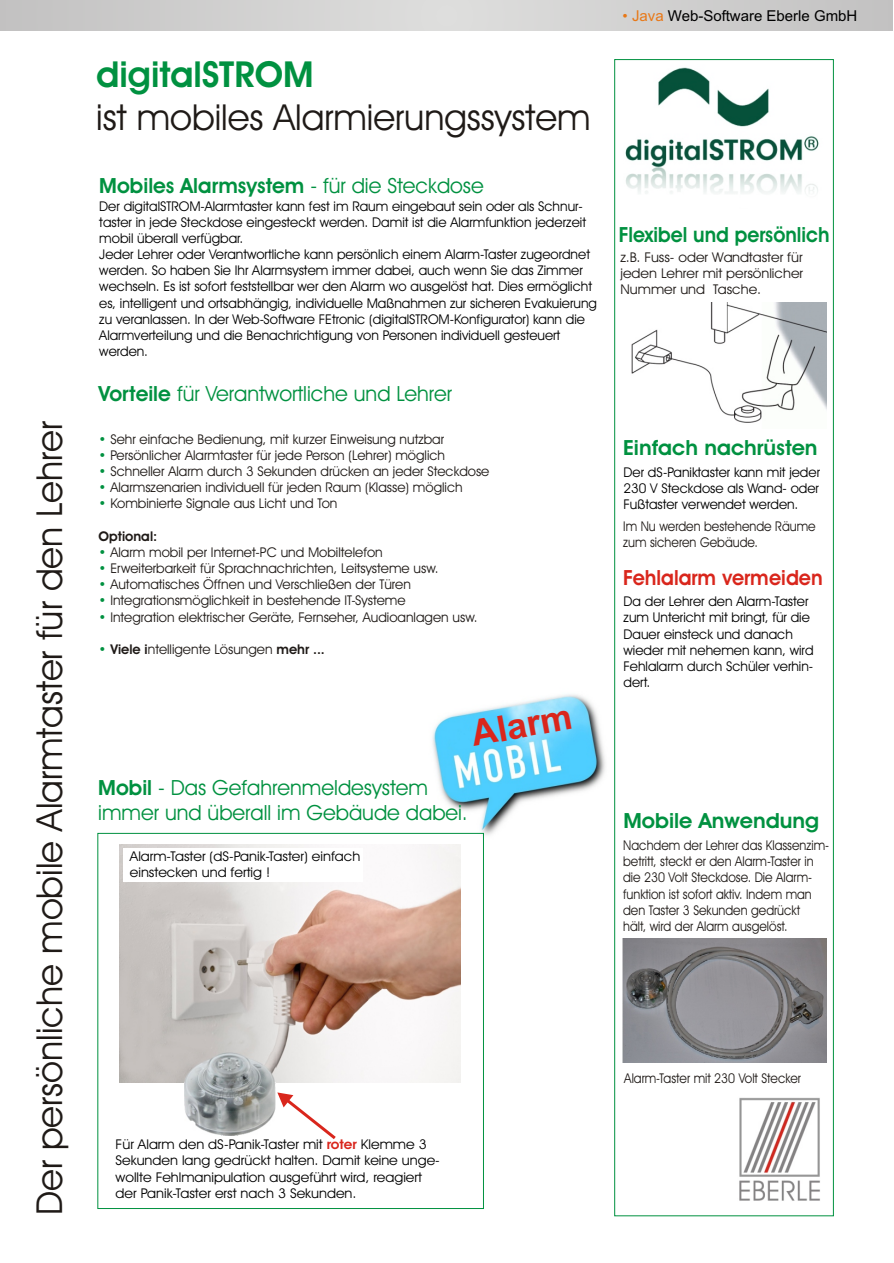
<style>
.page{position:relative;width:894px;height:1263px;background:#fff}
.page>*{position:absolute;margin:0;border:0;box-sizing:border-box;transform-origin:0 0}
.t1{font:36px "Avant Garde Bk BT";color:#1f1a17}
.t2{font:700 36px "Avant Garde Bk BT";color:#009140}
.t3{font:700 36px "Arial";color:#d9261c}
.t4{font:21px/25.2px "Avant Garde Bk BT";color:#009140}
.t5{font:700 21px "Avant Garde Bk BT";color:#009140}
.t6{font:700 21px "Avant Garde Bk BT";color:#009140;scale:1.04 1}
.t7{font:700 21px "Avant Garde Bk BT";color:#009140;scale:.94 1}
.t8{font:700 21px "Avant Garde Bk BT";color:#d9261c;scale:.95 1}
.t9{font:15px "Arial";color:#000}
.t10{font:13.5px/16.2px "Avant Garde Bk BT";color:#000}
.t11{font:13.5px "Avant Garde Bk BT";color:#1f1a17}
.t12{font:13.5px/16.2px "Avant Garde Bk BT";color:#1f1a17;scale:.92 1}
.t13{font:13.5px/16.2px "Avant Garde Bk BT";color:#000;scale:1.05 1}
.t14{font:13.5px/16.2px "Avant Garde Bk BT";color:#1f1a17;text-align:justify;scale:1.05 1}
.t15{font:700 13.5px "Avant Garde Bk BT";color:#1f1a17}
.s1{font-weight:400}
.s2{font-weight:700}
.s3{font-weight:700;color:#009140}
.s4{color:#e87817}
.s5{font-weight:700;color:#d9261c}
</style>
<div class="page">
<img style="left:421px;top:694px;width:184px;height:141px">
<div style="left:97px;top:833px;width:387px;height:376px;border:1px solid #009140"></div>
<img style="left:120px;top:845px;width:340px;height:238px">
<img style="left:739px;top:1097px;width:81px;height:104px">
<div style="left:614px;top:59px;width:220px;height:1157px;border:1px solid #009140"></div>
<img style="left:625px;top:67px;width:194px;height:127px">
<svg style="left:277px;top:1092px;width:59px;height:47px"></svg>
<img style="left:184px;top:1053px;width:92px;height:83px">
<div style="left:123px;top:848px;width:240px;height:33px;background:#fff"></div>
<img style="left:631px;top:303px;width:195px;height:120px">
<img style="left:622px;top:939px;width:205px;height:123px">
<div style="left:0;top:0;width:893px;height:31px;background:linear-gradient(to right,#d0d0cf,#d0d0cf)"></div>
<h1 class="t1" style="left:35px;top:1215px;width:796px;rotate:-90deg">Der persönliche mobile Alarmtaster für den Lehrer</h1>
<h1 class="t2" style="left:96px;top:60px;width:219px">digitalSTROM</h1>
<h1 class="t1" style="left:96px;top:103px;width:496px">ist mobiles Alarmierungssystem</h1>
<h2 class="t5" style="left:99px;top:177px;width:386px">Mobiles Alarmsystem <span class="s1">- für die Steckdose</span></h2>
<p class="t10" style="left:99px;top:199px;width:499px">Der digitalSTROM-Alarmtaster kann fest im Raum eingebaut sein oder als Schnur&shy;taster in jede Steckdose eingesteckt werden. Damit ist die Alarmfunktion jederzeit mobil überall verfügbar.<br>Jeder Lehrer oder Verantwortliche kann persönlich einem Alarm-Taster zugeordnet werden. So haben Sie Ihr Alarmsystem immer dabei, auch wenn Sie das Zimmer wechseln. Es ist sofort feststellbar wer den Alarm wo ausgelöst hat. Dies ermöglicht es, intelligent und ortsabhängig, individuelle Maßnahmen zur sicheren Evakuierung zu veranlassen. In der Web-Software FEtronic (digitalSTROM-Konfigurator) kann die Alarmverteilung und die Benachrichtigung von Personen individuell gesteuert werden.</p>
<h2 class="t4" style="left:99px;top:383px;width:355px"><span class="s2">Vorteile</span> für Verantwortliche und Lehrer</h2>
<p class="t11" style="left:99px;top:433px;width:347px"><span class="s3">•</span> Sehr einfache Bedienung, mit kurzer Einweisung nutzbar</p>
<p class="t11" style="left:99px;top:450px;width:348px"><span class="s3">•</span> Persönlicher Alarmtaster für jede Person (Lehrer) möglich</p>
<p class="t11" style="left:99px;top:466px;width:392px"><span class="s3">•</span> Schneller Alarm durch 3 Sekunden drücken an jeder Steckdose</p>
<p class="t11" style="left:99px;top:482px;width:366px"><span class="s3">•</span> Alarmszenarien individuell für jeden Raum (Klasse) möglich</p>
<p class="t11" style="left:99px;top:498px;width:240px"><span class="s3">•</span> Kombinierte Signale aus Licht und Ton</p>
<p class="t15" style="left:99px;top:530px;width:60px">Optional:</p>
<p class="t11" style="left:99px;top:547px;width:286px"><span class="s3">•</span> Alarm mobil per Internet-PC und Mobiltelefon</p>
<p class="t11" style="left:99px;top:563px;width:341px"><span class="s3">•</span> Erweiterbarkeit für Sprachnachrichten, Leitsysteme usw.</p>
<p class="t11" style="left:99px;top:579px;width:314px"><span class="s3">•</span> Automatisches Öffnen und Verschließen der Türen</p>
<p class="t11" style="left:99px;top:595px;width:309px"><span class="s3">•</span> Integrationsmöglichkeit in bestehende IT-Systeme</p>
<p class="t11" style="left:99px;top:611px;width:380px"><span class="s3">•</span> Integration elektrischer Geräte, Fernseher, Audioanlagen usw.</p>
<p class="t11" style="left:99px;top:644px;width:228px"><span class="s3">•</span> <span class="s2">Viele i</span>ntelligente Lösungen <span class="s2">mehr ...</span></p>
<h1 class="t3" style="left:469px;top:721px;width:104px;rotate:-11deg">Alarm</h1>
<h2 class="t4" style="left:98px;top:777px;width:371px"><span class="s2">Mobil</span> - Das Gefahrenmeldesystem immer und überall im Gebäude dabei.</h2>
<p class="t13" style="left:130px;top:849px;width:221px">Alarm-Taster (dS-Panik-Taster) einfach einstecken und fertig !</p>
<p class="t9" style="left:623px;top:10px;width:236px"><span class="s4">• Java</span> Web-Software Eberle GmbH</p>
<h2 class="t7" style="left:619px;top:226px;width:226px">Flexibel und persönlich</h2>
<p class="t14" style="left:620px;top:250px;width:175px">z.B. Fuss- oder Wandtaster für jeden Lehrer mit persönlicher Nummer und Tasche.</p>
<h2 class="t6" style="left:623px;top:439px;width:188px">Einfach nachrüsten</h2>
<p class="t10" style="left:624px;top:465px;width:198px;text-align:justify">Der dS-Paniktaster kann mit jeder 230 V Steckdose als Wand- oder Fußtaster verwendet werden.</p>
<p class="t12" style="left:623px;top:520px;width:211px">Im Nu werden bestehende Räume zum sicheren Gebäude.</p>
<h2 class="t8" style="left:623px;top:569px;width:212px">Fehlalarm vermeiden</h2>
<p class="t10" style="left:624px;top:595px;width:191px">Da der Lehrer den Alarm-Taster zum Untericht mit bringt, für die<br>Dauer einsteck und danach wieder mit nehemen kann, wird<br>Fehlalarm durch Schüler verhin&shy;dert.</p>
<h2 class="t6" style="left:623px;top:812px;width:190px">Mobile Anwendung</h2>
<p class="t12" style="left:623px;top:838px;width:225px">Nachdem der Lehrer das Klassenzim&shy;betritt, steckt er den Alarm-Taster in die 230 Volt Steckdose. Die Alarm&shy;funktion ist sofort aktiv. Indem man den Taster 3 Sekunden gedrückt<br>hält, wird der Alarm ausgelöst.</p>
<p class="t13" style="left:116px;top:1138px;width:310px">Für Alarm den dS-Panik-Taster mit <span class="s5">roter</span> Klemme 3<br>Sekunden lang gedrückt halten. Damit keine unge&shy;wollte Fehlmanipulation ausgeführt wird, reagiert der Panik-Taster erst nach 3 Sekunden.</p>
<p class="t12" style="left:624px;top:1072px;width:194px">Alarm-Taster mit 230 Volt Stecker</p>
</div>
